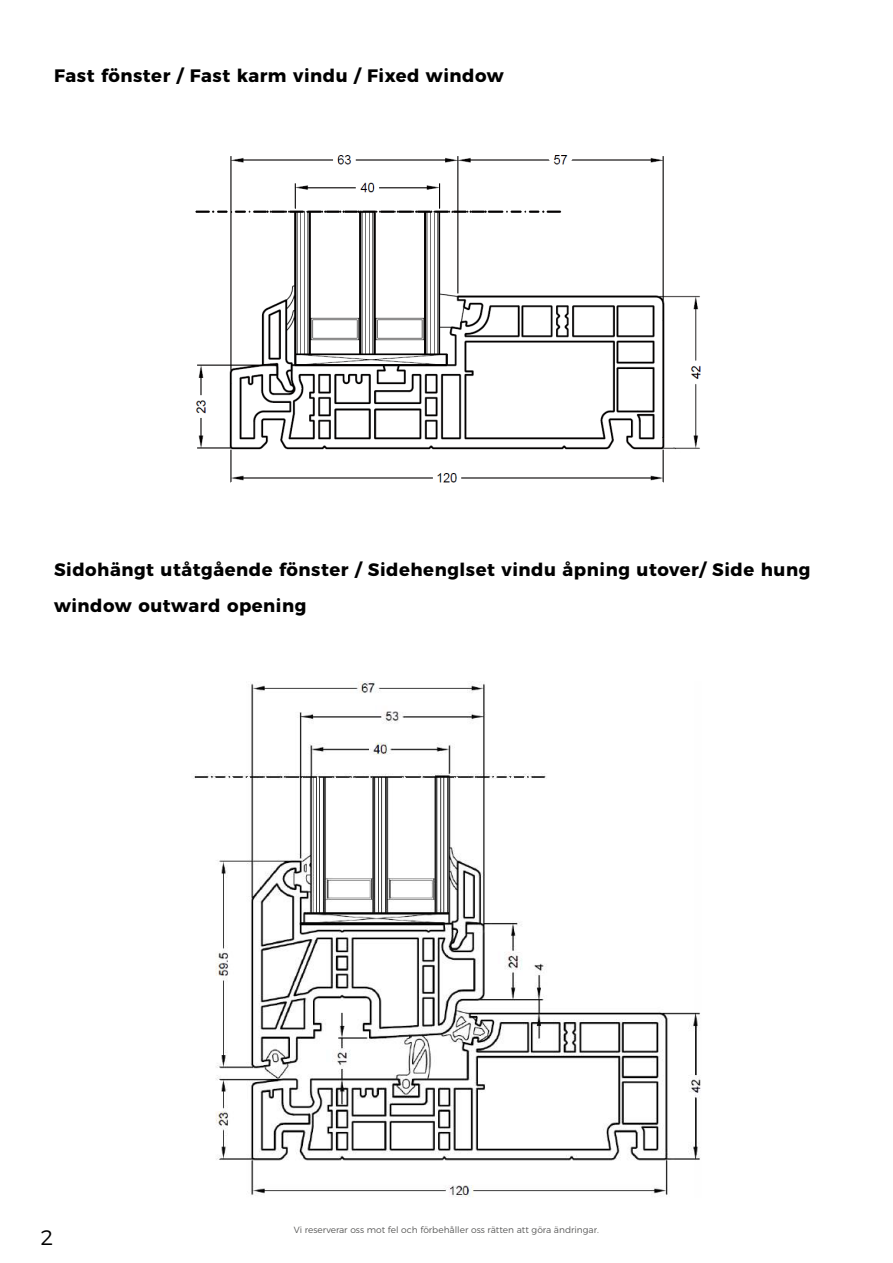
<style>
.page{position:relative;width:893px;height:1263px;background:#fff}
.page>*{position:absolute;margin:0;border:0;box-sizing:border-box;transform-origin:0 0}
.t1{font:300 21px "Montserrat";color:#000}
.t2{font:700 18px/36px "Montserrat";letter-spacing:.03em;color:#000}
.t3{font:300 9px "Montserrat";color:#575756}
</style>
<div class="page">
<img style="left:195px;top:155px;width:506px;height:328px">
<img style="left:193px;top:682px;width:508px;height:515px">
<p class="t2" style="left:54px;top:56px;width:451px">Fast fönster / Fast karm vindu / Fixed window</p>
<p class="t2" style="left:54px;top:550px;width:758px">Sidohängt utåtgående fönster / Sidehenglset vindu åpning utover/ Side hung window outward opening</p>
<p class="t1" style="left:41px;top:1221px;width:14px">2</p>
<p class="t3" style="left:294px;top:1223px;width:307px">Vi reserverar oss mot fel och förbehåller oss rätten att göra ändringar.</p>
</div>
